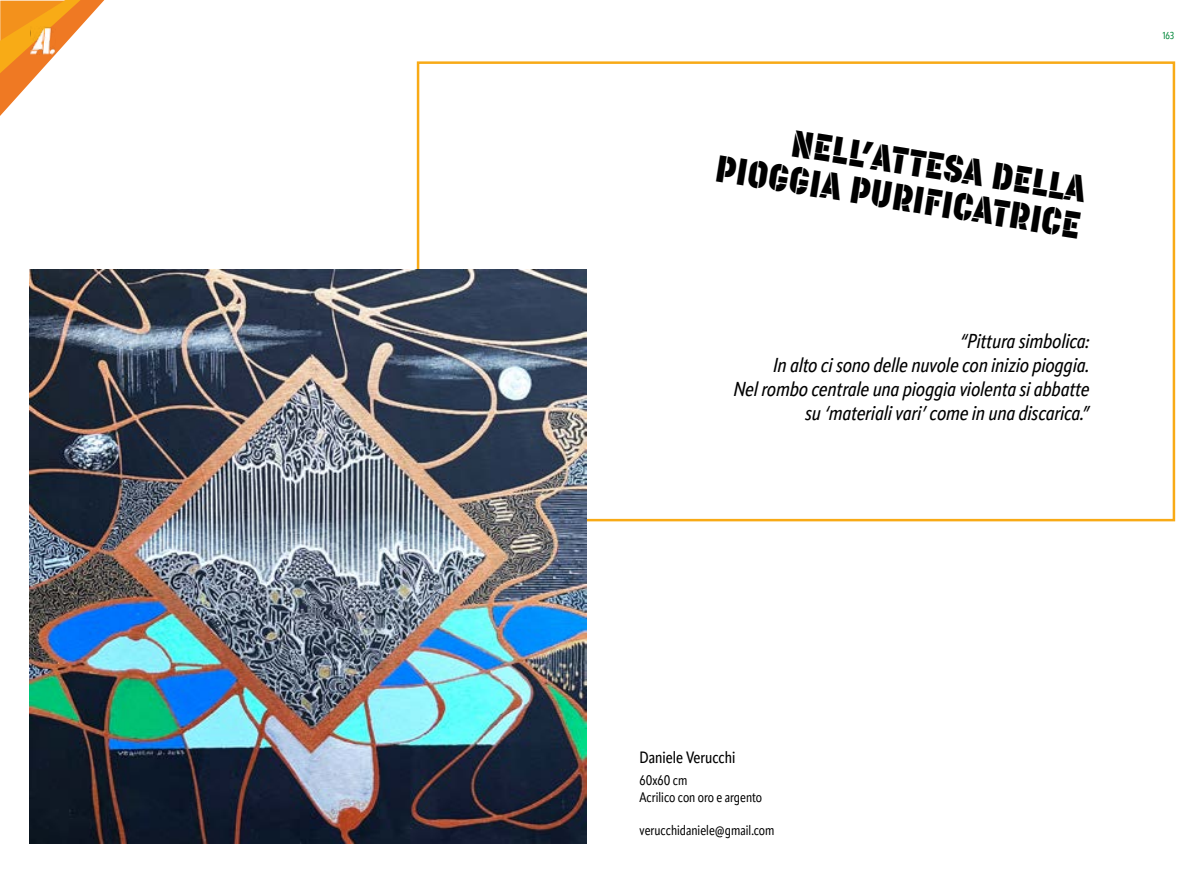
<style>
.page{position:relative;width:1203px;height:872px;background:#fff}
.page>*{position:absolute;margin:0;border:0;box-sizing:border-box;transform-origin:0 0}
.t1{font:37.5px/36.2px "Korolev Military Stencil W00";color:#000;text-align:right}
.t2{font:italic 500 20px/24px "Apparat Cond";color:#000;text-align:right}
.t3{font:500 16.25px "Apparat Cond";color:#000}
.t4{font:13.75px/16.5px "Apparat Cond";color:#000}
.t5{font:10px "Apparat Cond";color:#008739}
</style>
<div class="page">
<img style="left:30px;top:269px;width:556px;height:574px">
<svg style="left:0;top:0;width:104px;height:116px"></svg>
<img style="left:30px;top:26px;width:26px;height:28px">
<h1 class="t1" style="left:724px;top:114px;width:370px;rotate:9deg">NELL’ATTESA DELLA<br>PIOGGIA PURIFICATRICE</h1>
<p class="t2" style="left:733px;top:328px;width:357px">“Pittura simbolica:<br>In alto ci sono delle nuvole con inizio pioggia.<br>Nel rombo centrale una pioggia violenta si abbatte su ‘materiali vari’ come in una discarica.”</p>
<p class="t5" style="left:1162px;top:29px;width:13px">163</p>
<p class="t3" style="left:639px;top:748px;width:97px">Daniele Verucchi</p>
<p class="t4" style="left:639px;top:772px;width:124px">60x60 cm<br>Acrilico con oro e argento</p>
<p class="t4" style="left:639px;top:822px;width:136px">verucchidaniele@gmail.com</p>
</div>
